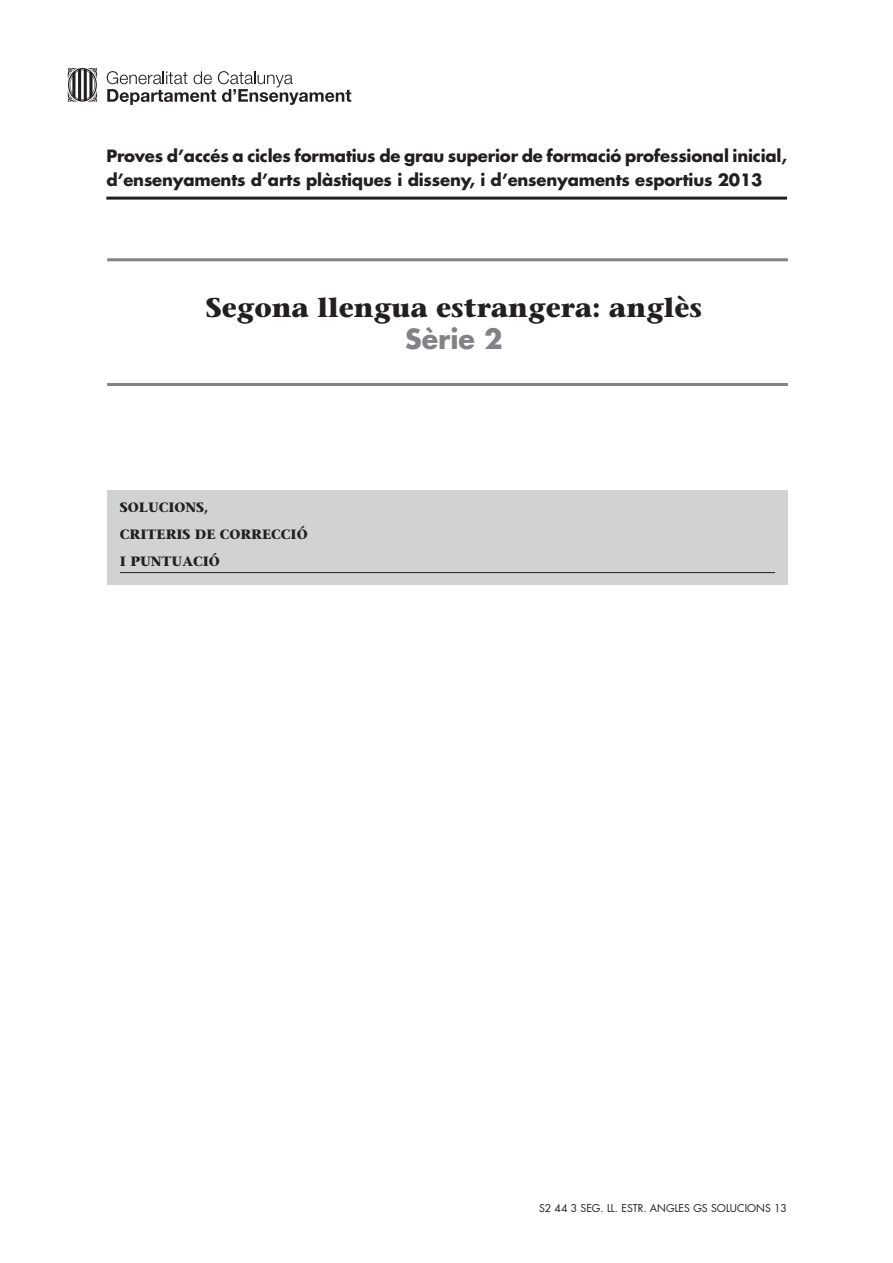
<style>
.page{position:relative;width:893px;height:1263px;background:#fff}
.page>*{position:absolute;margin:0;border:0;box-sizing:border-box;transform-origin:0 0}
.t1{font:700 27px "Stone Serif";color:#231f20}
.t2{font:700 27px "Futura";color:#808285}
.t3{font:700 16.5px/24px "Futura";letter-spacing:-.01em;color:#231f20}
.t4{font:700 13.5px/27px "Stone Serif";color:#231f20}
.t5{font:10.5px "Futura";color:#231f20}
</style>
<div class="page">
<hr style="left:106px;top:197px;width:681px;height:3px;background:#231f20">
<div style="left:107px;top:490px;width:680px;height:95px;background:#d1d2d4"></div>
<hr style="left:120px;top:572px;width:655px;height:1px;background:#231f20">
<svg style="left:107px;top:71px;width:244px;height:34px"></svg>
<svg style="left:68px;top:68px;width:29px;height:34px"></svg>
<hr style="left:107px;top:258px;width:680px;height:3px;background:#808285">
<hr style="left:107px;top:383px;width:680px;height:3px;background:#808285">
<p class="t3" style="left:106px;top:145px;width:682px">Proves d’accés a cicles formatius de grau superior de formació professional inicial, d’ensenyaments d’arts plàstiques i disseny, i d’ensenyaments esportius 2013</p>
<h1 class="t1" style="left:206px;top:297px;width:497px">Segona llengua estrangera: anglès</h1>
<h1 class="t2" style="left:405px;top:327px;width:99px">Sèrie 2</h1>
<p class="t4" style="left:120px;top:495px;width:189px">SOLUCIONS,<br>CRITERIS DE CORRECCIÓ<br>I PUNTUACIÓ</p>
<p class="t5" style="left:539px;top:1203px;width:249px">S2 44 3 SEG. LL. ESTR. ANGLES GS SOLUCIONS 13</p>
</div>
